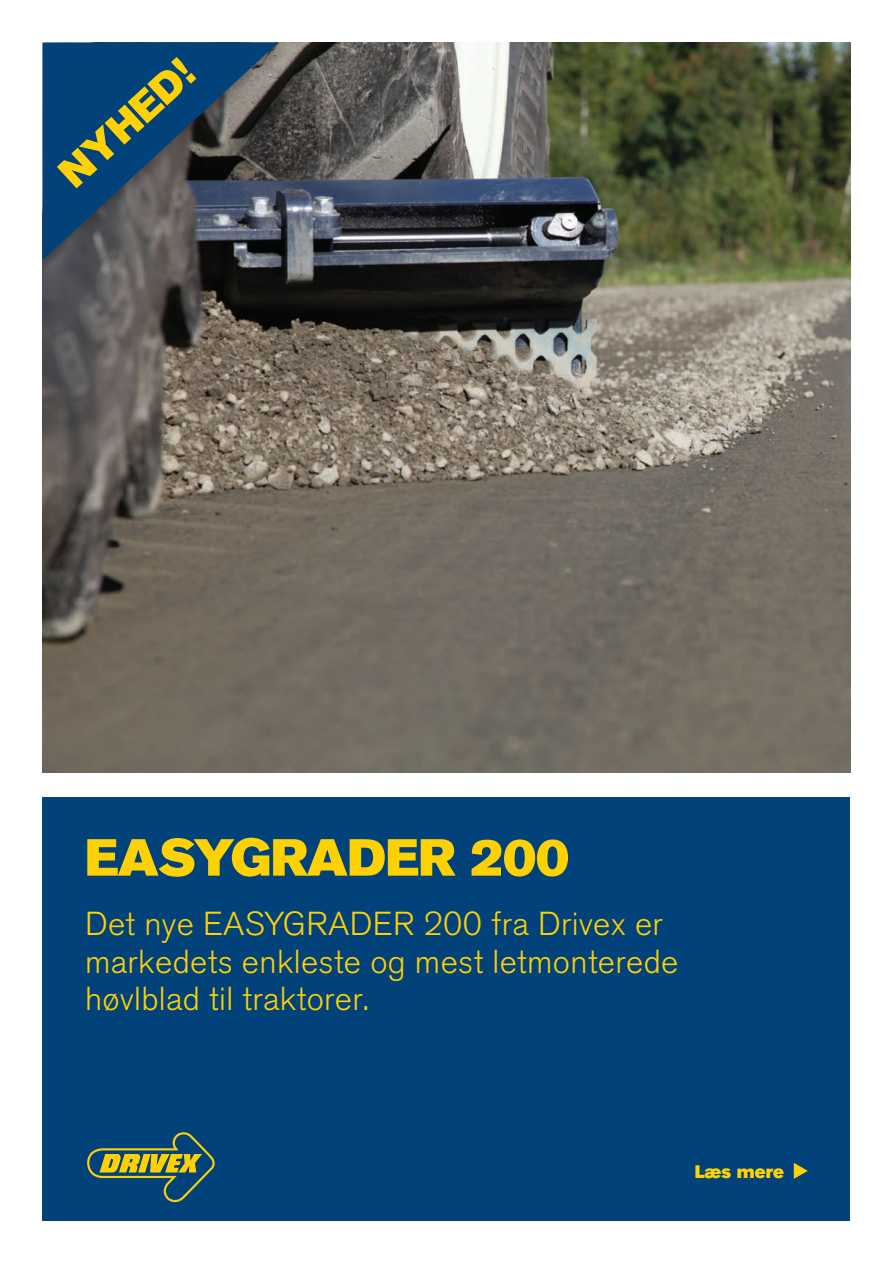
<style>
.page{position:relative;width:893px;height:1263px;background:#fff}
.page>*{position:absolute;margin:0;border:0;box-sizing:border-box;transform-origin:0 0}
.t1{font:51.6px "Akzidenz Grotesk BQ Super";letter-spacing:-.01em;color:#fed105}
.t2{font:41.4px "Akzidenz Grotesk BQ Super";color:#fed105}
.t3{font:300 33px/37.5px "Akzidenz Grotesk BQ";letter-spacing:.01em;color:#fed105}
.t4{font:18px "Akzidenz Grotesk BQ Super";color:#fed105}
</style>
<div class="page">
<div style="left:43px;top:797px;width:807px;height:423px;background:#004279"></div>
<svg style="left:794px;top:1163px;width:14px;height:16px"></svg>
<svg style="left:87px;top:1132px;width:128px;height:71px"></svg>
<img style="left:43px;top:43px;width:807px;height:729px">
<div style="left:43px;top:43px;width:250px;height:232px;background:#231f20;opacity:.5"></div>
<svg style="left:43px;top:43px;width:235px;height:217px;background:#2a4a67"></svg>
<p class="t2" style="left:49px;top:162px;width:167px;rotate:-43deg">NYHED!</p>
<h1 class="t1" style="left:85px;top:828px;width:486px">EASYGRADER 200</h1>
<p class="t3" style="left:85px;top:906px;width:595px">Det nye EASYGRADER 200 fra Drivex er markedets enkleste og mest letmonterede høvlblad til traktorer.</p>
<p class="t4" style="left:695px;top:1161px;width:91px">Læs mere</p>
</div>
